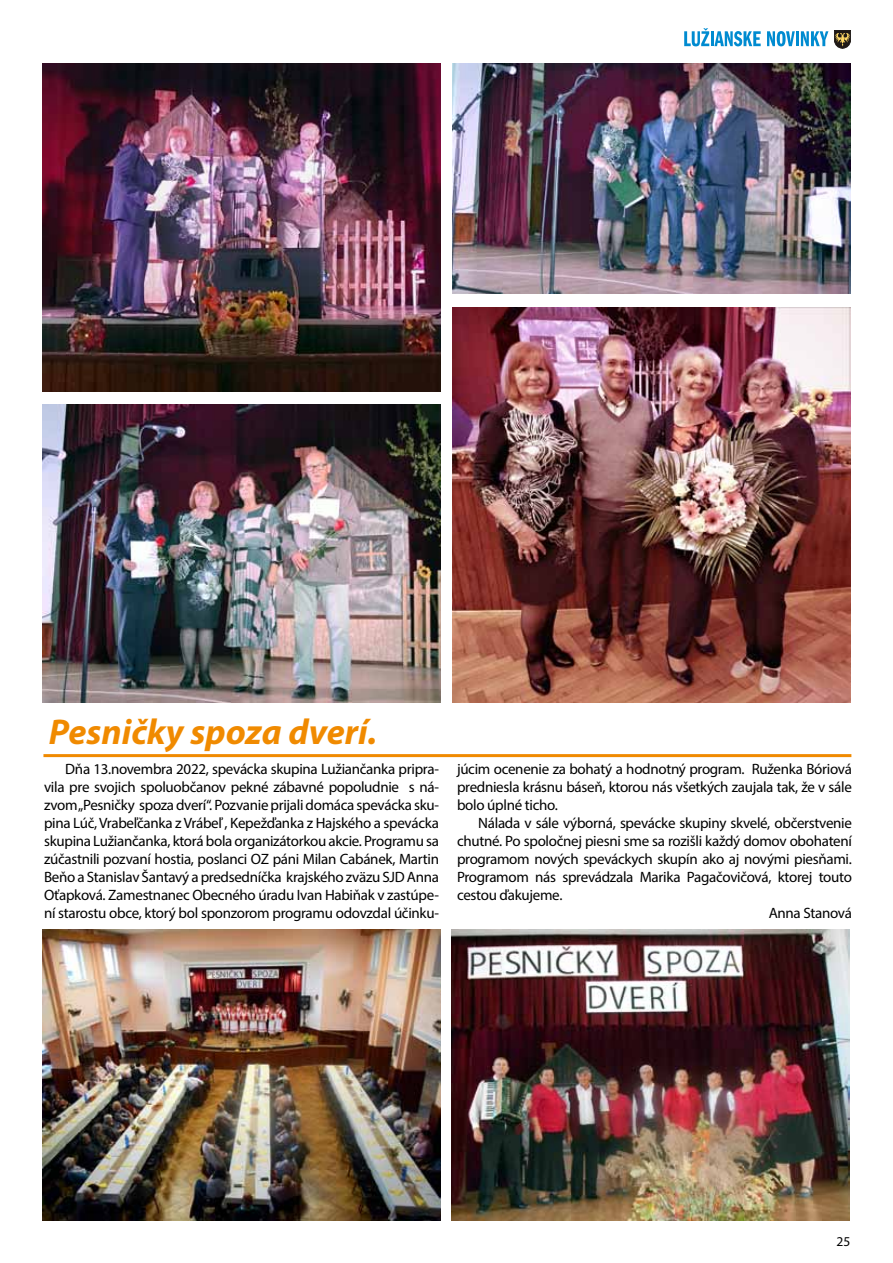
<style>
.page{position:relative;width:893px;height:1263px;background:#fff}
.page>*{position:absolute;margin:0;border:0;box-sizing:border-box;transform-origin:0 0}
.t1{font:italic 700 36px "Myriad Pro";color:#f08a00}
.t2{font:15px/18px "Myriad Pro";letter-spacing:-.02em;color:#000;text-align:justify}
.t3{font:13.5px "Myriad Pro";color:#000}
</style>
<div class="page">
<svg style="left:767px;top:31px;width:28px;height:15px"></svg>
<hr style="left:796px;top:31px;width:3px;height:15px;background:#008bd0">
<svg style="left:801px;top:31px;width:27px;height:15px"></svg>
<svg style="left:834px;top:30px;width:17px;height:18px"></svg>
<svg style="left:684px;top:28px;width:77px;height:18px"></svg>
<img style="left:453px;top:307px;width:397px;height:395px">
<img style="left:453px;top:64px;width:397px;height:229px">
<hr style="left:43px;top:754px;width:808px;height:3px;background:#f08a00">
<img style="left:452px;top:929px;width:397px;height:291px">
<img style="left:43px;top:929px;width:398px;height:291px">
<img style="left:42px;top:64px;width:398px;height:328px">
<img style="left:42px;top:405px;width:398px;height:297px">
<h1 class="t1" style="left:49px;top:709px;width:330px">Pesničky spoza dverí.</h1>
<p class="t2" style="left:44px;top:760px;width:396px;text-indent:21px">Dňa 13.novembra 2022, spevácka skupina Lužiančanka pripra&shy;vila pre svojich spoluobčanov pekné zábavné popoludnie s ná&shy;zvom „Pesničky spoza dverí“. Pozvanie prijali domáca spevácka sku&shy;pina Lúč, Vrabeľčanka z Vrábeľ , Kepežďanka z Hajského a spevácka skupina Lužiančanka, ktorá bola organizátorkou akcie. Programu sa zúčastnili pozvaní hostia, poslanci OZ páni Milan Cabánek, Martin Beňo a Stanislav Šantavý a predsedníčka krajského zväzu SJD Anna Oťapková. Zamestnanec Obecného úradu Ivan Habiňak v zastúpe&shy;ní starostu obce, ktorý bol sponzorom programu odovzdal účinku-</p>
<p class="t2" style="left:457px;top:760px;width:396px">júcim ocenenie za bohatý a hodnotný program. Ruženka Bóriová predniesla krásnu báseň, ktorou nás všetkých zaujala tak, že v sále bolo úplné ticho.</p>
<p class="t2" style="left:478px;top:814px;width:375px">Nálada v sále výborná, spevácke skupiny skvelé, občerstvenie</p>
<p class="t2" style="left:457px;top:832px;width:396px">chutné. Po spoločnej piesni sme sa rozišli každý domov obohatení</p>
<p class="t2" style="left:457px;top:850px;width:396px">programom nových speváckych skupín ako aj novými piesňami.</p>
<p class="t2" style="left:457px;top:868px;width:396px">Programom nás sprevádzala Marika Pagačovičová, ktorej touto</p>
<p class="t2" style="left:457px;top:886px;width:107px">cestou ďakujeme.</p>
<p class="t2" style="left:769px;top:904px;width:85px">Anna Stanová</p>
<p class="t3" style="left:837px;top:1233px;width:15px">25</p>
</div>
